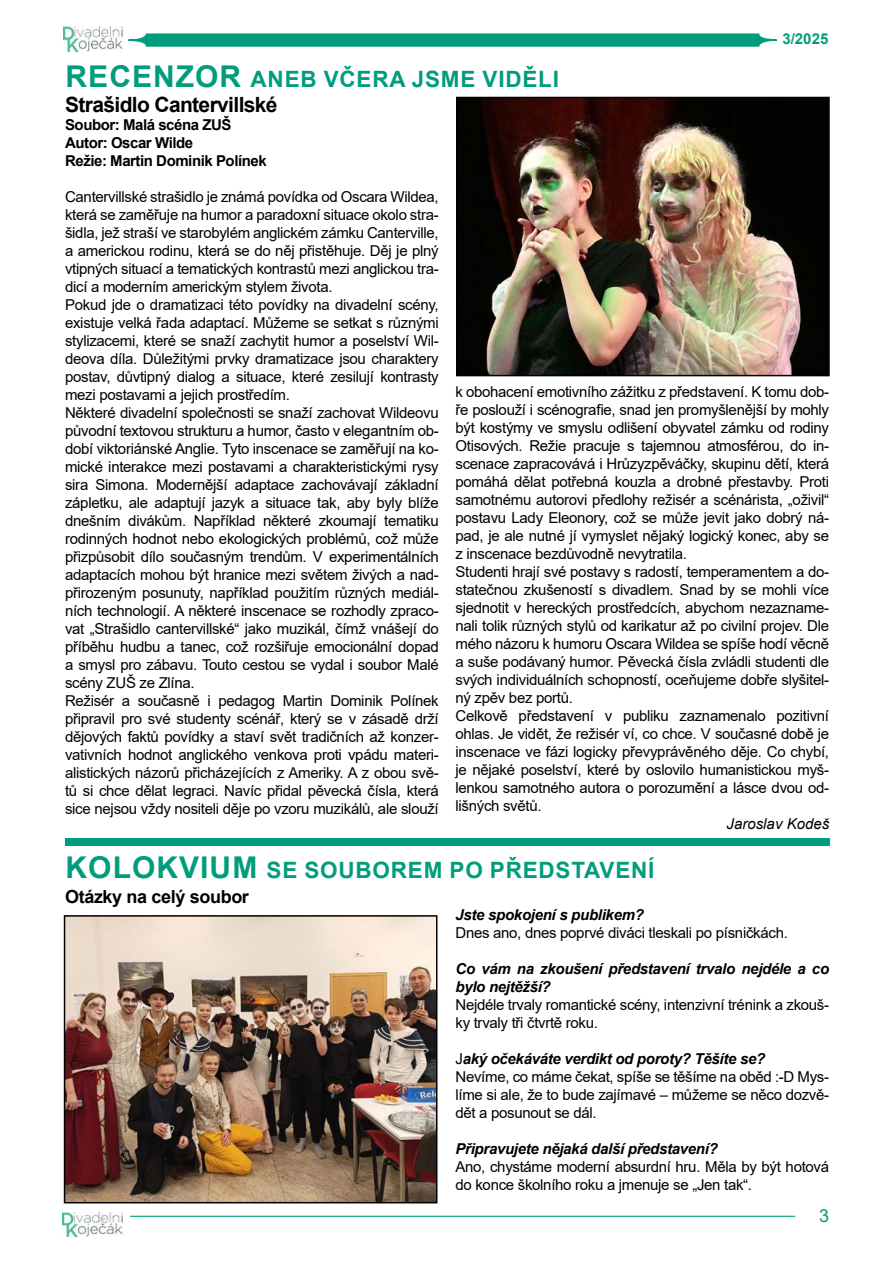
<style>
.page{position:relative;width:893px;height:1263px;background:#fff}
.page>*{position:absolute;margin:0;border:0;box-sizing:border-box;transform-origin:0 0}
.t1{font:700 22.5px "Arial";letter-spacing:.035em;color:#009d7d}
.t2{font:700 21px "Arial";letter-spacing:-.03em;color:#000}
.t3{font:700 18px "Arial";letter-spacing:-.02em;color:#000}
.t4{font:18px "Arial";color:#009d7d}
.t5{font:15px/18px "Arial";letter-spacing:-.02em;color:#000}
.t6{font:italic 700 15px/18px "Arial";letter-spacing:-.02em;color:#000}
.t7{font:700 15px/18px "Arial";letter-spacing:-.03em;color:#000}
.t8{font:italic 15px "Arial";color:#000}
.t9{font:700 15px "Arial";color:#009d7d}
.s1{font-size:30px}
.s2{font-weight:700;font-style:italic}
</style>
<div class="page">
<hr style="left:130px;top:1216px;width:665px;height:1px;background:#009d7d">
<img style="left:63px;top:1212px;width:59px;height:24px">
<svg style="left:128px;top:33px;width:649px;height:14px;background:#17a589"></svg>
<img style="left:64px;top:27px;width:59px;height:24px">
<img style="left:459px;top:100px;width:368px;height:273px">
<div style="left:456px;top:97px;width:374px;height:279px;border:2px solid #000"></div>
<div style="left:65px;top:838px;width:765px;height:8px;background:#009d7d"></div>
<img style="left:67px;top:918px;width:367px;height:282px">
<div style="left:64px;top:915px;width:373px;height:288px;border:2px solid #000"></div>
<p class="t9" style="left:782px;top:29px;width:47px">3/2025</p>
<h1 class="t1" style="left:66px;top:63px;width:495px"><span class="s1">RECENZOR</span> ANEB VČERA JSME VIDĚLI</h1>
<h2 class="t2" style="left:65px;top:90px;width:214px">Strašidlo Cantervillské</h2>
<p class="t7" style="left:65px;top:116px;width:203px">Soubor: Malá scéna ZUŠ<br>Autor: Oscar Wilde<br>Režie: Martin Dominik Polínek</p>
<p class="t5" style="left:65px;top:188px;width:375px">Cantervillské strašidlo je známá povídka od Oscara Wildea, která se zaměřuje na humor a paradoxní situace okolo stra&shy;šidla, jež straší ve starobylém anglickém zámku Canterville, a americkou rodinu, která se do něj přistěhuje. Děj je plný vtipných situací a tematických kontrastů mezi anglickou tra&shy;dicí a moderním americkým stylem života.<br>Pokud jde o dramatizaci této povídky na divadelní scény, existuje velká řada adaptací. Můžeme se setkat s různými stylizacemi, které se snaží zachytit humor a poselství Wil&shy;deova díla. Důležitými prvky dramatizace jsou charaktery postav, důvtipný dialog a situace, které zesilují kontrasty mezi postavami a jejich prostředím.<br>Některé divadelní společnosti se snaží zachovat Wildeovu původní textovou strukturu a humor, často v elegantním ob&shy;dobí viktoriánské Anglie. Tyto inscenace se zaměřují na ko&shy;mické interakce mezi postavami a charakteristickými rysy sira Simona. Modernější adaptace zachovávají základní zápletku, ale adaptují jazyk a situace tak, aby byly blíže dnešním divákům. Například některé zkoumají tematiku rodinných hodnot nebo ekologických problémů, což může přizpůsobit dílo současným trendům. V experimentálních adaptacích mohou být hranice mezi světem živých a nad&shy;přirozeným posunuty, například použitím různých mediál&shy;ních technologií. A některé inscenace se rozhodly zpraco&shy;vat „Strašidlo cantervillské“ jako muzikál, čímž vnášejí do příběhu hudbu a tanec, což rozšiřuje emocionální dopad a smysl pro zábavu. Touto cestou se vydal i soubor Malé scény ZUŠ ze Zlína.<br>Režisér a současně i pedagog Martin Dominik Polínek připravil pro své studenty scénář, který se v zásadě drží dějových faktů povídky a staví svět tradičních až konzer&shy;vativních hodnot anglického venkova proti vpádu materi&shy;alistických názorů přicházejících z Ameriky. A z obou svě&shy;tů si chce dělat legraci. Navíc přidal pěvecká čísla, která sice nejsou vždy nositeli děje po vzoru muzikálů, ale slouží</p>
<p class="t5" style="left:455px;top:382px;width:375px">k obohacení emotivního zážitku z představení. K tomu dob&shy;ře poslouží i scénografie, snad jen promyšlenější by mohly být kostýmy ve smyslu odlišení obyvatel zámku od rodiny Otisových. Režie pracuje s tajemnou atmosférou, do in&shy;scenace zapracovává i Hrůzyzpěváčky, skupinu dětí, která pomáhá dělat potřebná kouzla a drobné přestavby. Proti samotnému autorovi předlohy režisér a scénárista, „oživil“ postavu Lady Eleonory, což se může jevit jako dobrý ná&shy;pad, je ale nutné jí vymyslet nějaký logický konec, aby se z inscenace bezdůvodně nevytratila.<br>Studenti hrají své postavy s radostí, temperamentem a do&shy;statečnou zkušeností s divadlem. Snad by se mohli více sjednotit v hereckých prostředcích, abychom nezazname&shy;nali tolik různých stylů od karikatur až po civilní projev. Dle mého názoru k humoru Oscara Wildea se spíše hodí věcně a suše podávaný humor. Pěvecká čísla zvládli studenti dle svých individuálních schopností, oceňujeme dobře slyšitel&shy;ný zpěv bez portů.<br>Celkově představení v publiku zaznamenalo pozitivní ohlas. Je vidět, že režisér ví, co chce. V současné době je inscenace ve fázi logicky převyprávěného děje. Co chybí, je nějaké poselství, které by oslovilo humanistickou myš&shy;lenkou samotného autora o porozumění a lásce dvou od&shy;lišných světů.</p>
<p class="t8" style="left:727px;top:814px;width:104px">Jaroslav Kodeš</p>
<h1 class="t1" style="left:66px;top:854px;width:590px"><span class="s1">KOLOKVIUM</span> SE SOUBOREM PO PŘEDSTAVENÍ</h1>
<p class="t3" style="left:65px;top:883px;width:185px">Otázky na celý soubor</p>
<p class="t6" style="left:455px;top:906px;width:190px">Jste spokojení s publikem?</p>
<p class="t5" style="left:455px;top:924px;width:334px">Dnes ano, dnes poprvé diváci tleskali po písničkách.</p>
<p class="t6" style="left:455px;top:960px;width:375px">Co vám na zkoušení představení trvalo nejdéle a co bylo nejtěžší?</p>
<p class="t5" style="left:455px;top:996px;width:375px">Nejdéle trvaly romantické scény, intenzivní trénink a zkouš&shy;ky trvaly tři čtvrtě roku.</p>
<p class="t5" style="left:455px;top:1050px;width:375px">J<span class="s2">aký očekáváte verdikt od poroty? Těšíte se?<br></span>Nevíme, co máme čekat, spíše se těšíme na oběd :-D Mys&shy;líme si ale, že to bude zajímavé – můžeme se něco dozvě&shy;dět a posunout se dál.</p>
<p class="t6" style="left:455px;top:1140px;width:264px">Připravujete nějaká další představení?</p>
<p class="t5" style="left:455px;top:1158px;width:375px">Ano, chystáme moderní absurdní hru. Měla by být hotová do konce školního roku a jmenuje se „Jen tak“.</p>
<p class="t4" style="left:819px;top:1203px;width:12px">3</p>
</div>
